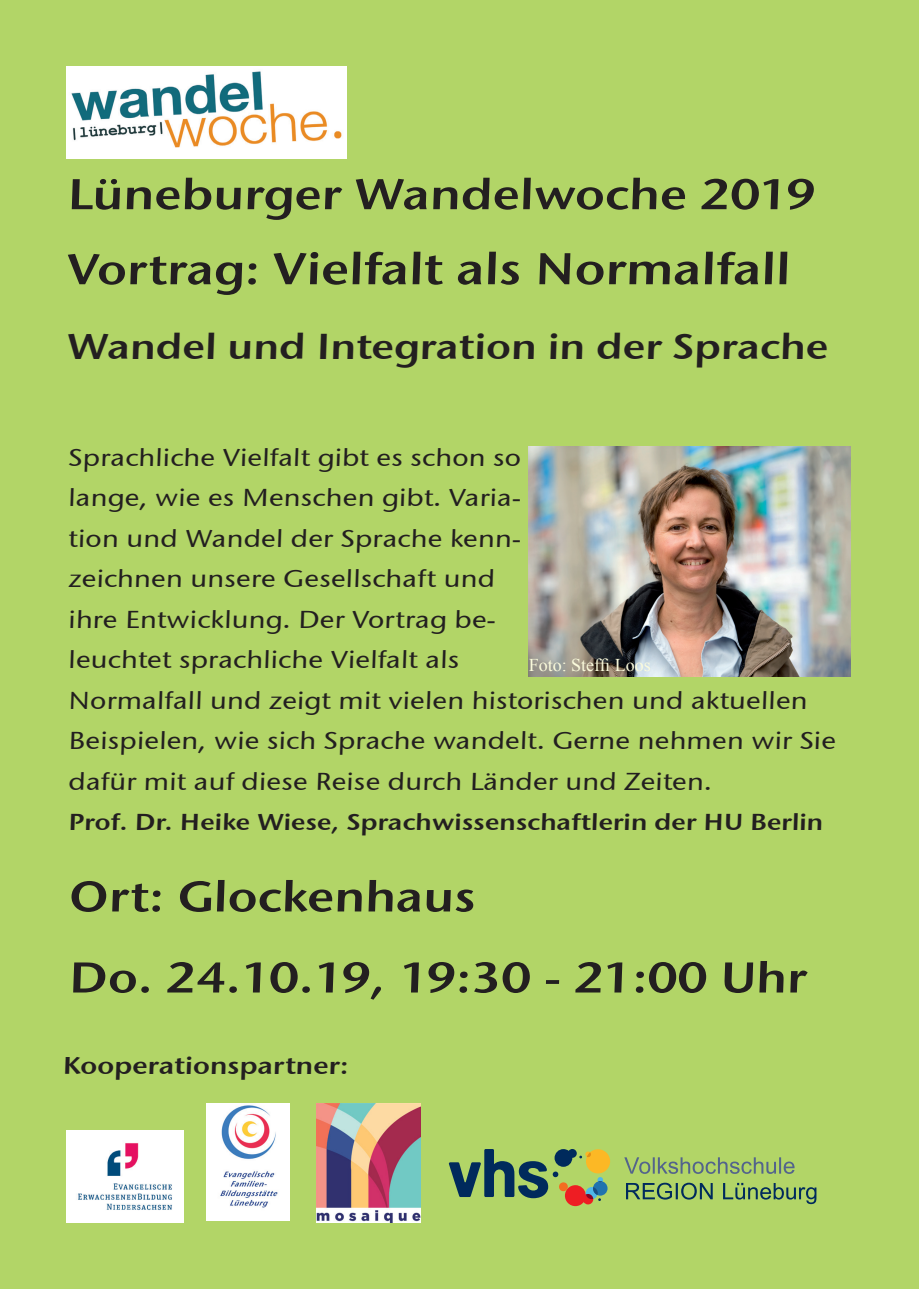
<style>
.page{position:relative;width:919px;height:1289px;background:#fff}
.page>*{position:absolute;margin:0;border:0;box-sizing:border-box;transform-origin:0 0}
.t1{font:600 46.5px "Stone Sans EF";color:#231f20;scale:1.16 1}
.t2{font:600 45px/81px "Stone Sans EF";letter-spacing:-.005em;color:#231f20;scale:1.16 1}
.t3{font:600 37.5px "Stone Sans EF";color:#231f20;scale:1.16 1}
.t4{font:500 25.5px/40.5px "Stone Sans EF";color:#231f20;scale:1.16 1}
.t5{font:600 25.5px "Stone Sans EF";color:#231f20;scale:1.16 1}
.t6{font:600 24px "Stone Sans EF";color:#231f20;scale:1.16 1}
.t7{font:18px "Times New Roman";color:#fbfbdc}
.s1{font-size:45px}
</style>
<div class="page">
<div style="left:0;top:0;width:918px;height:1288px;background:#b2d567"></div>
<img style="left:207px;top:1103px;width:82px;height:117px">
<img style="left:528px;top:446px;width:322px;height:230px">
<img style="left:67px;top:67px;width:280px;height:92px">
<img style="left:67px;top:1130px;width:117px;height:92px">
<svg style="left:449px;top:1149px;width:161px;height:57px"></svg>
<svg style="left:626px;top:1182px;width:190px;height:22px"></svg>
<svg style="left:624px;top:1157px;width:170px;height:16px"></svg>
<img style="left:316px;top:1103px;width:104px;height:119px">
<h2 class="t2" style="left:67px;top:153px;width:648px">Lüneburger Wandelwoche 2019</h2>
<h1 class="t1" style="left:67px;top:241px;width:626px"><span class="s1">Vortrag:</span> Vielfalt als Normalfall</h1>
<h3 class="t3" style="left:67px;top:324px;width:659px">Wandel und Integration in der Sprache</h3>
<p class="t4" style="left:68px;top:437px;width:664px">Sprachliche Vielfalt gibt es schon so<br>lange, wie es Menschen gibt. Varia-<br>tion und Wandel der Sprache kenn-<br>zeichnen unsere Gesellschaft und<br>ihre Entwicklung. Der Vortrag be-<br>leuchtet sprachliche Vielfalt als<br>Normalfall und zeigt mit vielen historischen und aktuellen Beispielen, wie sich Sprache wandelt. Gerne nehmen wir Sie dafür mit auf diese Reise durch Länder und Zeiten.</p>
<p class="t6" style="left:68px;top:808px;width:653px">Prof. Dr. Heike Wiese, Sprachwissenschaftlerin der HU Berlin</p>
<p class="t7" style="left:528px;top:653px;width:124px">Foto: Steffi Loos</p>
<h2 class="t2" style="left:68px;top:855px;width:637px">Ort: Glockenhaus<br>Do. 24.10.19, 19:30 - 21:00 Uhr</h2>
<p class="t5" style="left:62px;top:1049px;width:249px">Kooperationspartner:</p>
</div>
